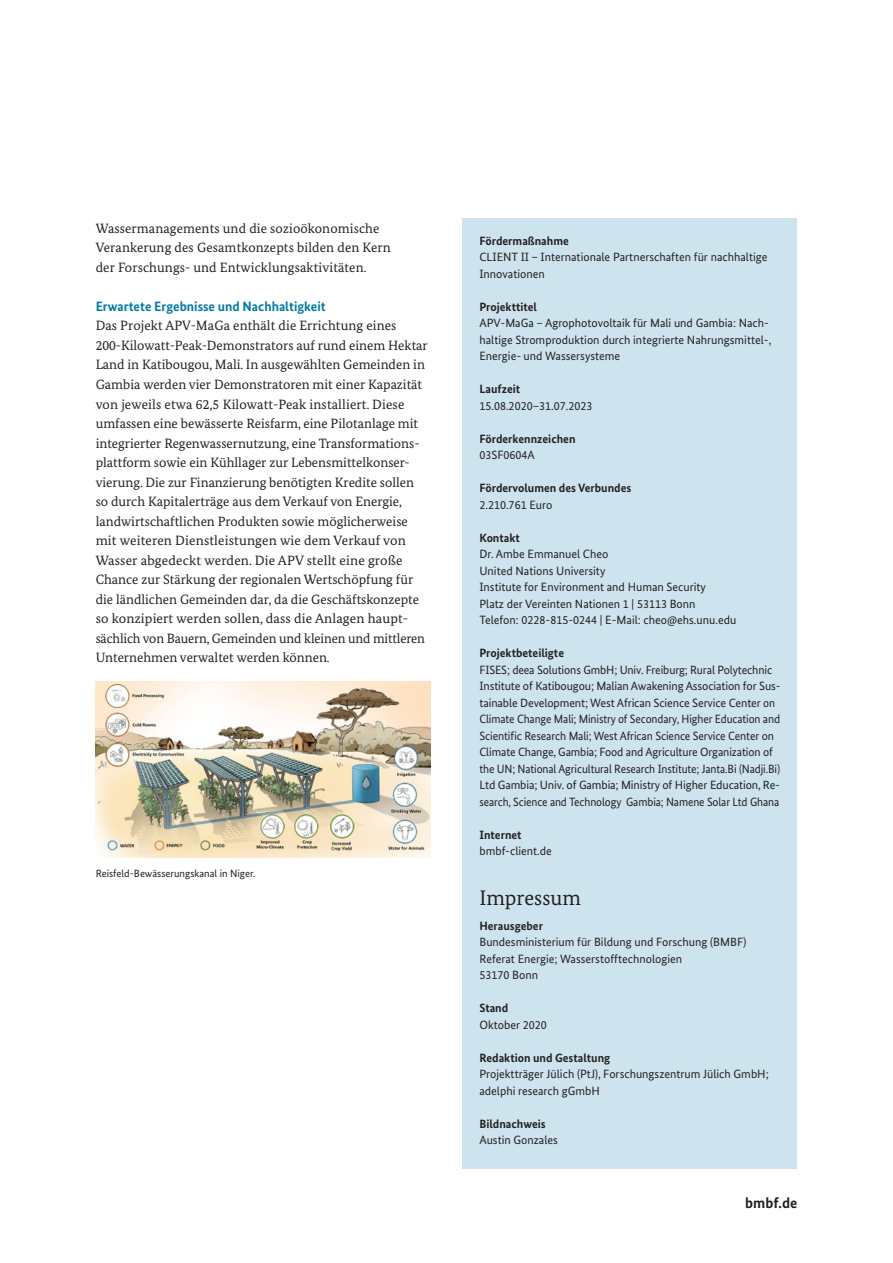
<style>
.page{position:relative;width:893px;height:1263px;background:#fff}
.page>*{position:absolute;margin:0;border:0;box-sizing:border-box;transform-origin:0 0}
.t1{font:21px "Bundes Serif";color:#231f20}
.t2{font:700 15px "Bundes Sans";color:#231f20}
.t3{font:13.5px/19.5px "Bundes Serif";color:#231f20}
.t4{font:700 13.5px "Bundes Sans";color:#0079a3}
.t5{font:12px/16.5px "Bundes Sans";color:#231f20}
.t6{font:700 12px "Bundes Sans";color:#231f20}
.t7{font:10.5px "Bundes Sans";color:#231f20}
</style>
<div class="page">
<div style="left:462px;top:218px;width:335px;height:951px;background:#cde4ef"></div>
<img style="left:96px;top:681px;width:335px;height:176px">
<p class="t3" style="left:96px;top:218px;width:297px">Wassermanagements und die sozioökonomische<br>Verankerung des Gesamtkonzepts bilden den Kern der Forschungs- und Entwicklungsaktivitäten.</p>
<h3 class="t4" style="left:96px;top:298px;width:231px">Erwartete Ergebnisse und Nachhaltigkeit</h3>
<p class="t3" style="left:96px;top:316px;width:334px">Das Projekt APV-MaGa enthält die Errichtung eines 200-Kilowatt-Peak-Demonstrators auf rund einem Hektar Land in Katibougou, Mali. In ausgewählten Gemeinden in Gambia werden vier Demonstratoren mit einer Kapazität von jeweils etwa 62,5 Kilowatt-Peak installiert. Diese umfassen eine bewässerte Reisfarm, eine Pilotanlage mit integrierter Regenwassernutzung, eine Transformations&shy;plattform sowie ein Kühllager zur Lebensmittelkonser&shy;vierung. Die zur Finanzierung benötigten Kredite sollen so durch Kapitalerträge aus dem Verkauf von Energie, landwirtschaftlichen Produkten sowie möglicherweise mit weiteren Dienstleistungen wie dem Verkauf von Wasser abgedeckt werden. Die APV stellt eine große Chance zur Stärkung der regionalen Wertschöpfung für die ländlichen Gemeinden dar, da die Geschäftskonzepte so konzipiert werden sollen, dass die Anlagen haupt&shy;sächlich von Bauern, Gemeinden und kleinen und mittleren Unternehmen verwaltet werden können.</p>
<p class="t7" style="left:96px;top:866px;width:161px">Reisfeld-Bewässerungskanal in Niger.</p>
<h4 class="t6" style="left:479px;top:233px;width:91px">Fördermaßnahme</h4>
<p class="t5" style="left:479px;top:249px;width:290px">CLIENT II – Internationale Partnerschaften für nachhaltige<br>Innovationen</p>
<h4 class="t6" style="left:479px;top:299px;width:59px">Projekttitel</h4>
<p class="t5" style="left:479px;top:315px;width:293px">APV-MaGa – Agrophotovoltaik für Mali und Gambia: Nach&shy;haltige Stromproduktion durch integrierte Nahrungsmittel-,<br>Energie- und Wassersysteme</p>
<h4 class="t6" style="left:479px;top:382px;width:42px">Laufzeit</h4>
<p class="t5" style="left:479px;top:397px;width:115px">15.08.2020–31.07.2023</p>
<h4 class="t6" style="left:479px;top:431px;width:98px">Förderkennzeichen</h4>
<p class="t5" style="left:479px;top:447px;width:57px">03SF0604A</p>
<h4 class="t6" style="left:479px;top:481px;width:153px">Fördervolumen des Verbundes</h4>
<p class="t5" style="left:479px;top:496px;width:74px">2.210.761 Euro</p>
<h4 class="t6" style="left:479px;top:530px;width:42px">Kontakt</h4>
<p class="t5" style="left:479px;top:546px;width:130px">Dr. Ambe Emmanuel Cheo</p>
<p class="t5" style="left:479px;top:562px;width:127px">United Nations University</p>
<p class="t5" style="left:479px;top:579px;width:228px">Institute for Environment and Human Security</p>
<p class="t5" style="left:479px;top:595px;width:218px">Platz der Vereinten Nationen 1 | 53113 Bonn</p>
<p class="t5" style="left:479px;top:612px;width:258px">Telefon: 0228-815-0244 | E-Mail: cheo@ehs.unu.edu</p>
<h4 class="t6" style="left:479px;top:646px;width:86px">Projektbeteiligte</h4>
<p class="t5" style="left:479px;top:661px;width:303px">FISES; deea Solutions GmbH; Univ. Freiburg; Rural Polytechnic Institute of Katibougou; Malian Awakening Association for Sus&shy;tainable Development; West African Science Service Center on Climate Change Mali; Ministry of Secondary, Higher Education and Scientific Research Mali; West African Science Service Center on Climate Change, Gambia; Food and Agriculture Organization of the UN; National Agricultural Research Institute; Janta.Bi (Nadji.Bi)<br>Ltd Gambia; Univ. of Gambia; Ministry of Higher Education, Re&shy;search, Science and Technology Gambia; Namene Solar Ltd Ghana</p>
<h4 class="t6" style="left:479px;top:827px;width:44px">Internet</h4>
<h4 class="t5" style="left:479px;top:843px;width:74px">bmbf-client.de</h4>
<h5 class="t1" style="left:479px;top:885px;width:103px">Impressum</h5>
<h4 class="t6" style="left:479px;top:918px;width:65px">Herausgeber</h4>
<p class="t5" style="left:479px;top:934px;width:268px">Bundesministerium für Bildung und Forschung (BMBF)</p>
<p class="t5" style="left:479px;top:950px;width:204px">Referat Energie; Wasserstofftechnologien</p>
<p class="t5" style="left:479px;top:967px;width:60px">53170 Bonn</p>
<h4 class="t6" style="left:479px;top:1001px;width:30px">Stand</h4>
<p class="t5" style="left:479px;top:1016px;width:69px">Oktober 2020</p>
<h4 class="t6" style="left:479px;top:1050px;width:132px">Redaktion und Gestaltung</h4>
<p class="t5" style="left:479px;top:1066px;width:291px">Projektträger Jülich (PtJ), Forschungszentrum Jülich GmbH; adelphi research gGmbH</p>
<h4 class="t6" style="left:479px;top:1116px;width:68px">Bildnachweis</h4>
<p class="t5" style="left:479px;top:1132px;width:80px">Austin Gonzales</p>
<p class="t2" style="left:745px;top:1194px;width:54px">bmbf.de</p>
</div>
